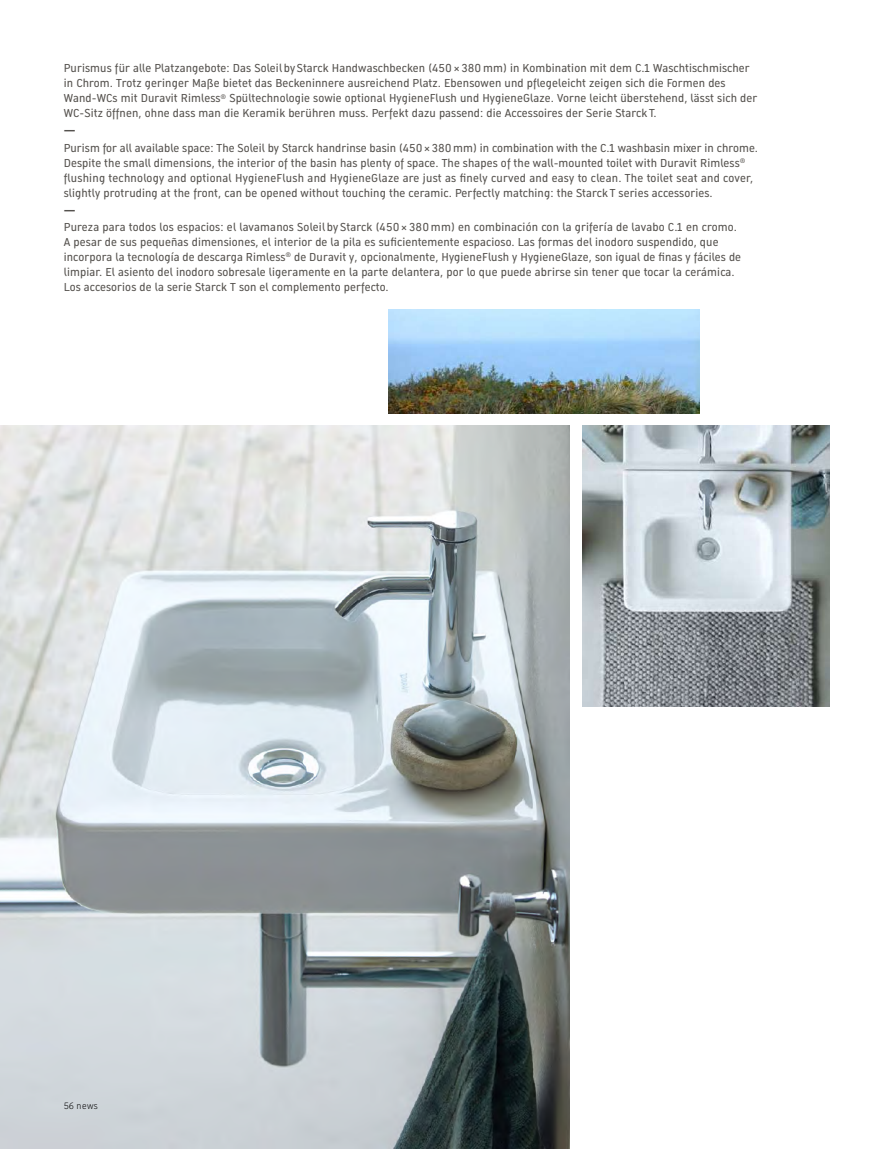
<style>
.page{position:relative;width:893px;height:1149px;background:#fff}
.page>*{position:absolute;margin:0;border:0;box-sizing:border-box;transform-origin:0 0}
.t1{font:11.25px/15px "Dura Sans 2014 c";letter-spacing:.01em;color:#55524e}
.t2{font:700 11.25px "Dura Sans 2014 c";color:#55524e}
.t3{font:300 9px "Dura Sans 2014 c";letter-spacing:.045em;color:#000}
</style>
<div class="page">
<img style="left:0;top:425px;width:570px;height:723px">
<img style="left:388px;top:309px;width:311px;height:104px">
<img style="left:583px;top:425px;width:246px;height:281px">
<p class="t1" style="left:64px;top:61px;width:695px">Purismus für alle Platzangebote: Das Soleil by Starck Handwaschbecken (450× 380mm) in Kombination mit dem C.1 Waschtischmischer in Chrom. Trotz geringer Maße bietet das Beckeninnere ausreichend Platz. Ebensowen und pflegeleicht zeigen sich die Formen des Wand-WCs mit Duravit Rimless<sup>®</sup> Spültechnologie sowie optional HygieneFlush und HygieneGlaze. Vorne leicht überstehend, lässt sich der WC-Sitz öffnen, ohne dass man die Keramik berühren muss. Perfekt dazu passend: die Accessoires der Serie Starck T.</p>
<p class="t2" style="left:64px;top:122px;width:13px">—</p>
<p class="t1" style="left:64px;top:140px;width:696px">Purism for all available space: The Soleil by Starck handrinse basin (450×380mm) in combination with the C.1 washbasin mixer in chrome.<br>Despite the small dimensions, the interior of the basin has plenty of space. The shapes of the wall-mounted toilet with Duravit Rimless<sup>® </sup>flushing technology and optional HygieneFlush and HygieneGlaze are just as finely curved and easy to clean. The toilet seat and cover, slightly protruding at the front, can be opened without touching the ceramic. Perfectly matching: the Starck T series accessories.</p>
<p class="t2" style="left:64px;top:202px;width:13px">—</p>
<p class="t1" style="left:64px;top:219px;width:679px">Pureza para todos los espacios: el lavamanos Soleil by Starck (450 × 380 mm) en combinación con la grifería de lavabo C.1 en cromo.<br>A pesar de sus pequeñas dimensiones, el interior de la pila es suficientemente espacioso. Las formas del inodoro suspendido, que incorpora la tecnología de descarga Rimless<sup>®</sup> de Duravit y, opcionalmente, HygieneFlush y HygieneGlaze, son igual de finas y fáciles de limpiar. El asiento del inodoro sobresale ligeramente en la parte delantera, por lo que puede abrirse sin tener que tocar la cerámica.<br>Los accesorios de la serie Starck T son el complemento perfecto.</p>
<p class="t3" style="left:64px;top:1099px;width:36px">56 news</p>
</div>
